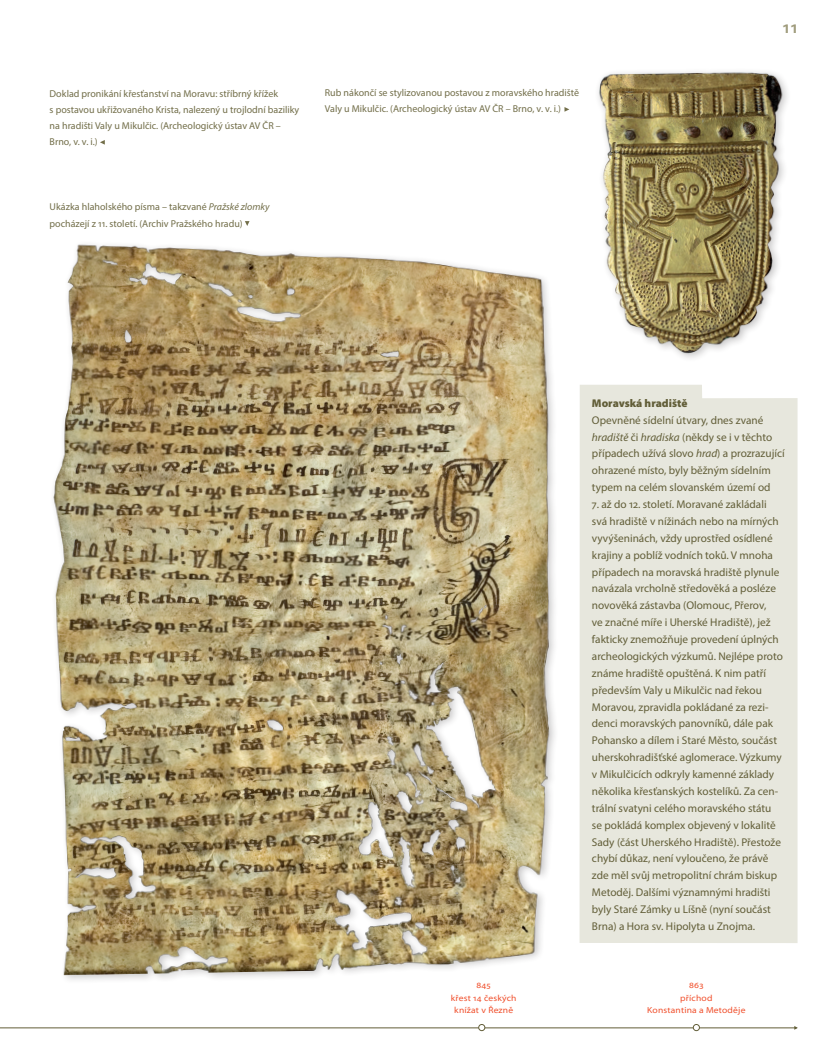
<style>
.page{position:relative;width:833px;height:1063px;background:#fff}
.page>*{position:absolute;margin:0;border:0;box-sizing:border-box;transform-origin:0 0}
.t1{font:600 17.5px "Myriad Pro";color:#9f9b7b}
.Text_box{font:11.25px/16.9px "Myriad Pro";color:#625e38}
.t2{font:900 11.25px "Myriad Pro";color:#625e38}
.Popisek{font:10px/16.2px "Myriad Pro";color:#726e49}
.lista_red{font:semi-expanded 8.75px "Myriad Pro";letter-spacing:.02em;color:#f04c28}
.s1{font-style:italic}
</style>
<div class="page">
<hr style="left:0;top:1028px;width:796px;height:1px;background:#625e38">
<div style="left:579px;top:385px;width:218px;height:558px;background:#e7e7dd"></div>
<img style="left:53px;top:244px;width:502px;height:731px">
<img style="left:598px;top:71px;width:189px;height:287px">
<div style="left:479px;top:1024px;width:6px;height:7px;background:#fff;border-radius:50%"></div>
<div style="left:478px;top:1024px;width:7px;height:7px;border:1px solid #625e38;border-radius:50%"></div>
<div style="left:693px;top:1024px;width:6px;height:7px;background:#fff;border-radius:50%"></div>
<div style="left:693px;top:1024px;width:7px;height:7px;border:1px solid #625e38;border-radius:50%"></div>
<svg style="left:245px;top:221px;width:4px;height:5px"></svg>
<svg style="left:564px;top:107px;width:5px;height:5px"></svg>
<svg style="left:100px;top:140px;width:5px;height:5px"></svg>
<p class="Popisek" style="left:50px;top:85px;width:251px">Doklad pronikání křesťanství na Moravu: stříbrný křížek<br>s postavou ukřižovaného Krista, nalezený u trojlodní baziliky na hradišti Valy u Mikulčic. (Archeologický ústav AV ČR – Brno, v. v. i.)</p>
<p class="Popisek" style="left:50px;top:199px;width:221px">Ukázka hlaholského písma – takzvané <span class="s1">Pražské zlomky </span>pocházejí z 11. století. (Archiv Pražského hradu)</p>
<p class="Popisek" style="left:325px;top:84px;width:256px">Rub nákončí se stylizovanou postavou z moravského hradiště<br>Valy u Mikulčic. (Archeologický ústav AV ČR – Brno, v. v. i.)</p>
<p class="t1" style="left:782px;top:16px;width:16px">11</p>
<p class="lista_red" style="left:476px;top:981px;width:16px">845</p>
<p class="lista_red" style="left:451px;top:993px;width:67px">křest 14 českých</p>
<p class="lista_red" style="left:454px;top:1006px;width:60px">knížat v Řezně</p>
<p class="t2" style="left:592px;top:395px;width:97px">Moravská hradiště</p>
<p class="Text_box" style="left:592px;top:411px;width:194px">Opevněné sídelní útvary, dnes zvané <span class="s1">hradiště</span> či <span class="s1">hradiska</span> (někdy se i v těchto případech užívá slovo <span class="s1">hrad</span>) a prozrazující ohrazené místo, byly běžným sídelním typem na celém slovanském území od</p>
<p class="Text_box" style="left:592px;top:496px;width:192px">7. až do 12. století. Moravané zakládali svá hradiště v nížinách nebo na mírných vyvýšeninách, vždy uprostřed osídlené krajiny a poblíž vodních toků. V mnoha případech na moravská hradiště plynule navázala vrcholně středověká a posléze novověká zástavba (Olomouc, Přerov,<br>ve značné míře i Uherské Hradiště), jež fakticky znemožňuje provedení úplných archeologických výzkumů. Nejlépe proto známe hradiště opuštěná. K nim patří především Valy u Mikulčic nad řekou Moravou, zpravidla pokládané za rezi&shy;denci moravských panovníků, dále pak Pohansko a dílem i Staré Město, součást uherskohradišťské aglomerace. Výzkumy v Mikulčicích odkryly kamenné základy několika křesťanských kostelíků. Za cen&shy;trální svatyni celého moravského státu se pokládá komplex objevený v lokalitě Sady (část Uherského Hradiště). Přestože chybí důkaz, není vyloučeno, že právě zde měl svůj metropolitní chrám biskup Metoděj. Dalšími významnými hradišti byly Staré Zámky u Líšně (nyní součást Brna) a Hora sv. Hipolyta u Znojma.</p>
<p class="lista_red" style="left:689px;top:981px;width:16px">863</p>
<p class="lista_red" style="left:680px;top:993px;width:34px">příchod</p>
<p class="lista_red" style="left:647px;top:1006px;width:100px">Konstantina a Metoděje</p>
</div>
